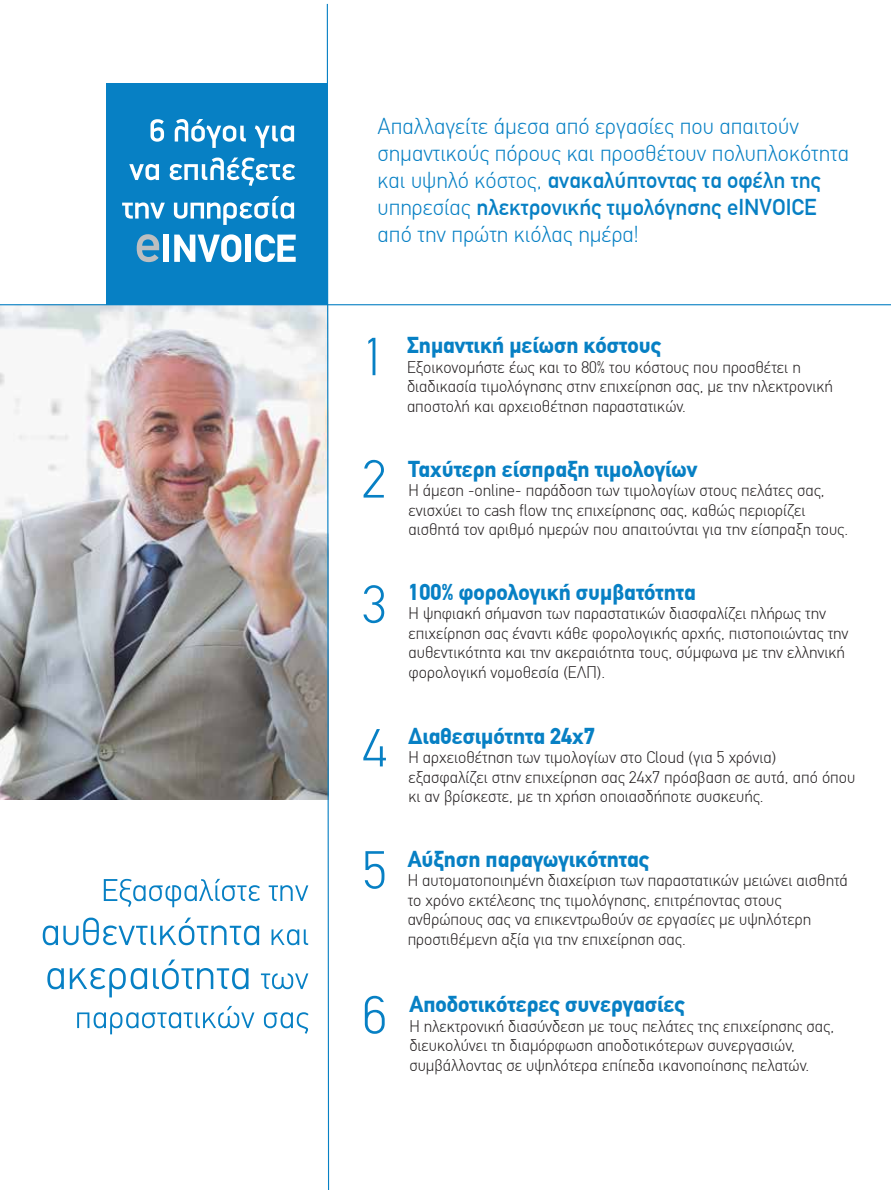
<style>
.page{position:relative;width:893px;height:1190px;background:#fff}
.page>*{position:absolute;margin:0;border:0;box-sizing:border-box;transform-origin:0 0}
.t1{font:300 52.5px "CF Din";color:#0780c4}
.t2{font:300 22.5px/27px "CF Din";color:#0780c4}
.t3{font:700 22.5px "CF Din";color:#0780c4}
.t4{font:300 16.5px/19.5px "CF Din";color:#231f20}
.s1{font-weight:400}
</style>
<div class="page">
<img style="left:0;top:305px;width:326px;height:494px">
<div style="left:106px;top:83px;width:222px;height:222px;background:#0780c4"></div>
<hr style="left:0;top:304px;width:891px;height:1px;background:#0780c4">
<svg style="left:326px;top:3px;width:4px;height:1187px"></svg>
<svg style="left:151px;top:119px;width:13px;height:23px"></svg>
<svg style="left:175px;top:119px;width:71px;height:29px"></svg>
<svg style="left:255px;top:125px;width:39px;height:23px"></svg>
<svg style="left:129px;top:164px;width:30px;height:16px"></svg>
<svg style="left:170px;top:157px;width:125px;height:29px"></svg>
<svg style="left:122px;top:202px;width:43px;height:16px"></svg>
<svg style="left:174px;top:196px;width:120px;height:29px"></svg>
<svg style="left:104px;top:878px;width:156px;height:29px"></svg>
<svg style="left:269px;top:885px;width:39px;height:16px"></svg>
<svg style="left:43px;top:917px;width:216px;height:28px"></svg>
<svg style="left:272px;top:929px;width:36px;height:16px"></svg>
<svg style="left:47px;top:968px;width:17px;height:21px"></svg>
<svg style="left:70px;top:968px;width:77px;height:29px"></svg>
<svg style="left:153px;top:959px;width:95px;height:30px"></svg>
<svg style="left:261px;top:973px;width:47px;height:16px"></svg>
<svg style="left:77px;top:1005px;width:177px;height:29px"></svg>
<svg style="left:264px;top:1012px;width:45px;height:21px"></svg>
<div style="left:164px;top:234px;width:5px;height:28px;background:#fff"></div>
<svg style="left:174px;top:234px;width:67px;height:28px"></svg>
<div style="left:245px;top:234px;width:6px;height:28px;background:#fff"></div>
<svg style="left:255px;top:234px;width:41px;height:28px"></svg>
<svg style="left:137px;top:234px;width:22px;height:28px"></svg>
<h2 class="t2" style="left:378px;top:114px;width:473px">Απαλλαγείτε άµεσα από εργασίες που απαιτούν σηµαντικούς πόρους και προσθέτουν πολυπλοκότητα και υψηλό κόστος, <span class="s1">ανακαλύπτοντας τα οφέλη της </span>υπηρεσίας <span class="s1">ηλεκτρονικής τιµολόγησης eINVOICE </span>από την πρώτη κιόλας ηµέρα!</h2>
<h1 class="t1" style="left:362px;top:331px;width:26px">1</h1>
<h2 class="t3" style="left:407px;top:333px;width:256px">Σηµαντική µείωση κόστους</h2>
<p class="t4" style="left:407px;top:358px;width:427px">Εξοικονοµήστε έως και το 80% του κόστους που προσθέτει η διαδικασία τιµολόγησης στην επιχείρηση σας, µε την ηλεκτρονική αποστολή και αρχειοθέτηση παραστατικών.</p>
<h1 class="t1" style="left:362px;top:454px;width:26px">2</h1>
<h2 class="t3" style="left:408px;top:457px;width:290px">Ταχύτερη είσπραξη τιµολογίων</h2>
<p class="t4" style="left:408px;top:481px;width:441px">Η άµεση -online- παράδοση των τιµολογίων στους πελάτες σας, ενισχύει το cash flow της επιχείρησης σας, καθώς περιορίζει αισθητά τον αριθµό ηµερών που απαιτούνται για την είσπραξη τους.</p>
<h1 class="t1" style="left:362px;top:579px;width:26px">3</h1>
<h2 class="t3" style="left:409px;top:579px;width:289px">100% φορολογική συµβατότητα</h2>
<p class="t4" style="left:409px;top:604px;width:441px">Η ψηφιακή σήµανση των παραστατικών διασφαλίζει πλήρως την επιχείρηση σας έναντι κάθε φορολογικής αρχής, πιστοποιώντας την αυθεντικότητα και την ακεραιότητα τους, σύµφωνα µε την ελληνική φορολογική νοµοθεσία (ΕΛΠ).</p>
<h1 class="t1" style="left:362px;top:722px;width:26px">4</h1>
<h2 class="t3" style="left:408px;top:724px;width:188px">∆ιαθεσιµότητα 24x7</h2>
<p class="t4" style="left:408px;top:748px;width:448px">Η αρχειοθέτηση των τιµολογίων στο Cloud (για 5 χρόνια) εξασφαλίζει στην επιχείρηση σας 24x7 πρόσβαση σε αυτά, από όπου κι αν βρίσκεστε, µε τη χρήση οποιασδήποτε συσκευής.</p>
<h1 class="t1" style="left:362px;top:845px;width:26px">5</h1>
<h2 class="t3" style="left:408px;top:847px;width:243px">Αύξηση παραγωγικότητας</h2>
<p class="t4" style="left:408px;top:871px;width:442px">Η αυτοµατοποιηµένη διαχείριση των παραστατικών µειώνει αισθητά το χρόνο εκτέλεσης της τιµολόγησης, επιτρέποντας στους ανθρώπους σας να επικεντρωθούν σε εργασίες µε υψηλότερη προστιθέµενη αξία για την επιχείρηση σας.</p>
<h1 class="t1" style="left:362px;top:989px;width:26px">6</h1>
<h2 class="t3" style="left:409px;top:992px;width:277px">Αποδοτικότερες συνεργασίες</h2>
<p class="t4" style="left:409px;top:1016px;width:426px">Η ηλεκτρονική διασύνδεση µε τους πελάτες της επιχείρησης σας, διευκολύνει τη διαµόρφωση αποδοτικότερων συνεργασιών, συµβάλλοντας σε υψηλότερα επίπεδα ικανοποίησης πελατών.</p>
</div>
